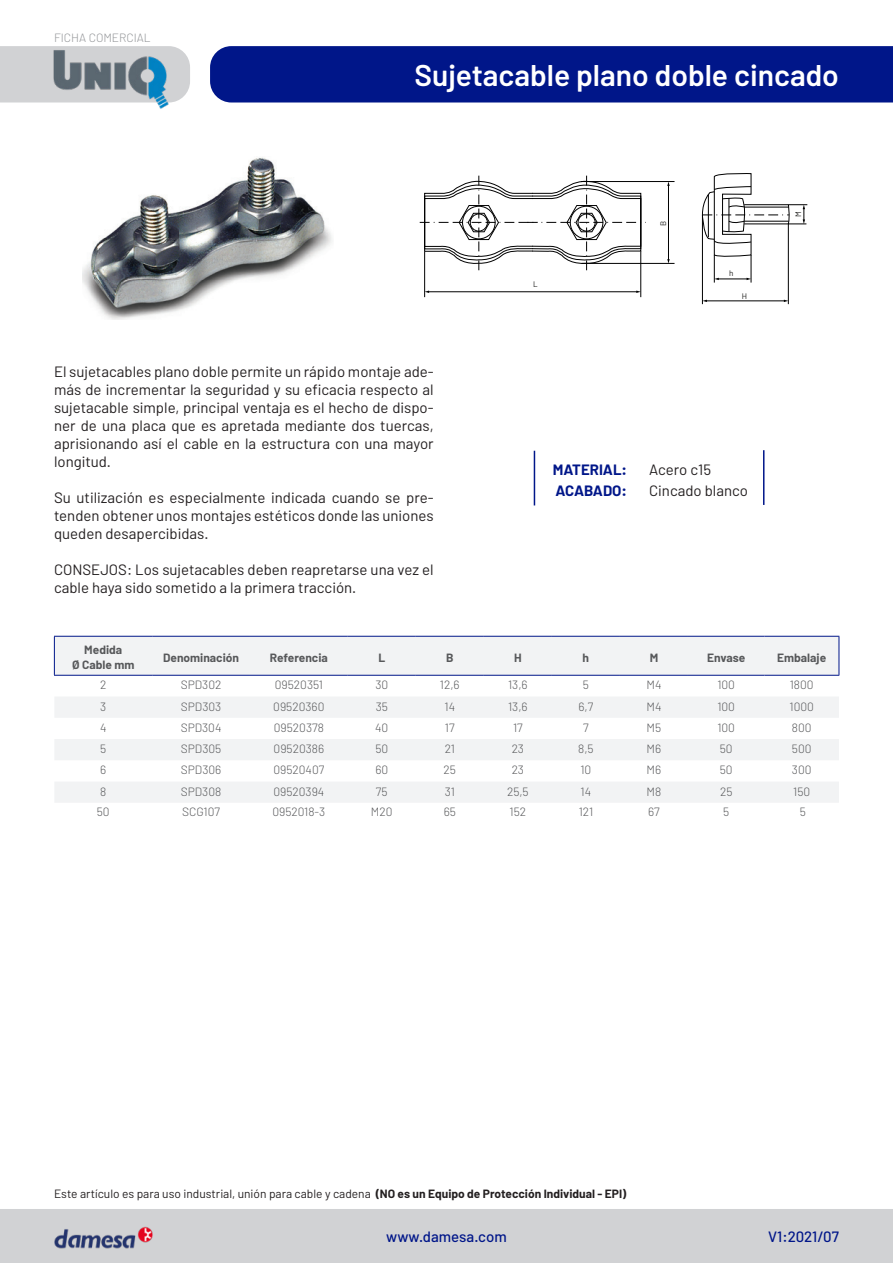
<style>
.page{position:relative;width:893px;height:1263px;background:#fff}
.page>*{position:absolute;margin:0;border:0;box-sizing:border-box;transform-origin:0 0}
.t1{font:600 30px "Barlow";color:#fff}
.t2{font:15px/18px "Barlow";color:#231f20;text-align:justify}
.t3{font:500 15px "Barlow";color:#001689}
.t4{font:700 15px "Barlow";color:#001689}
.t5{font:300 12px "Barlow";color:#57585a}
.t6{font:12px "Barlow";color:#231f20}
.t7{font:700 12px "Barlow";color:#57585a}
.t8{font:300 12px "Barlow";color:#939598}
.t9{font:8.1px "Barlow";color:#1d1d1b}
.s1{font-weight:700}
</style>
<div class="page">
<img style="left:83px;top:157px;width:249px;height:163px">
<svg style="left:420px;top:175px;width:226px;height:95px"></svg>
<hr style="left:424px;top:251px;width:1px;height:46px;background:#000">
<hr style="left:640px;top:251px;width:1px;height:46px;background:#000">
<hr style="left:428px;top:291px;width:209px;height:1px;background:#000">
<hr style="left:581px;top:181px;width:93px;height:1px;background:#000">
<hr style="left:581px;top:263px;width:93px;height:1px;background:#000">
<hr style="left:668px;top:185px;width:1px;height:75px;background:#000">
<svg style="left:667px;top:259px;width:3px;height:5px"></svg>
<hr style="left:702px;top:215px;width:1px;height:89px;background:#000">
<hr style="left:788px;top:224px;width:1px;height:80px;background:#000">
<hr style="left:706px;top:301px;width:79px;height:1px;background:#000">
<svg style="left:702px;top:173px;width:105px;height:110px"></svg>
<svg style="left:55px;top:637px;width:784px;height:165px;fill:#f2f3f4"></svg>
<hr style="left:54px;top:636px;width:98px;height:1px;background:#001689">
<hr style="left:54px;top:637px;width:1px;height:38px;background:#001689">
<hr style="left:152px;top:636px;width:98px;height:1px;background:#001689">
<hr style="left:250px;top:636px;width:98px;height:1px;background:#001689">
<hr style="left:348px;top:636px;width:68px;height:1px;background:#001689">
<hr style="left:416px;top:636px;width:68px;height:1px;background:#001689">
<hr style="left:484px;top:636px;width:68px;height:1px;background:#001689">
<hr style="left:552px;top:636px;width:68px;height:1px;background:#001689">
<hr style="left:620px;top:636px;width:68px;height:1px;background:#001689">
<hr style="left:688px;top:636px;width:76px;height:1px;background:#001689">
<hr style="left:764px;top:636px;width:75px;height:1px;background:#001689">
<hr style="left:839px;top:637px;width:1px;height:38px;background:#001689">
<hr style="left:54px;top:675px;width:98px;height:1px;background:#001689">
<hr style="left:152px;top:675px;width:98px;height:1px;background:#001689">
<hr style="left:250px;top:675px;width:98px;height:1px;background:#001689">
<hr style="left:348px;top:675px;width:68px;height:1px;background:#001689">
<hr style="left:416px;top:675px;width:68px;height:1px;background:#001689">
<hr style="left:484px;top:675px;width:68px;height:1px;background:#001689">
<hr style="left:552px;top:675px;width:68px;height:1px;background:#001689">
<hr style="left:620px;top:675px;width:68px;height:1px;background:#001689">
<hr style="left:688px;top:675px;width:76px;height:1px;background:#001689">
<hr style="left:764px;top:675px;width:75px;height:1px;background:#001689">
<div style="left:0;top:46px;width:190px;height:56px;background:#d1d2d4"></div>
<div style="left:0;top:1209px;width:893px;height:54px;background:#d1d2d4"></div>
<div style="left:210px;top:46px;width:683px;height:56px;background:#001689"></div>
<img style="left:54px;top:1224px;width:99px;height:27px">
<hr style="left:534px;top:451px;width:1px;height:54px;background:#001689">
<hr style="left:763px;top:450px;width:1px;height:55px;background:#001689">
<img style="left:43px;top:46px;width:128px;height:63px">
<p class="t8" style="left:54px;top:30px;width:98px">FICHA COMERCIAL</p>
<p class="t1" style="left:414px;top:57px;width:426px">Sujetacable plano doble cincado</p>
<p class="t9" style="left:533px;top:279px;width:6px">L</p>
<p class="t9" style="left:658px;top:226px;width:7px;rotate:-90deg">B</p>
<p class="t9" style="left:729px;top:268px;width:6px">h</p>
<p class="t9" style="left:742px;top:291px;width:7px">H</p>
<p class="t9" style="left:793px;top:217px;width:7px;rotate:-90deg">M</p>
<p class="t2" style="left:54px;top:362px;width:381px">El sujetacables plano doble permite un rápido montaje ade&shy;más de incrementar la seguridad y su eficacia respecto al sujetacable simple, principal ventaja es el hecho de dispo&shy;ner de una placa que es apretada mediante dos tuercas, aprisionando así el cable en la estructura con una mayor longitud.</p>
<p class="t2" style="left:54px;top:488px;width:381px">Su utilización es especialmente indicada cuando se pre&shy;tenden obtener unos montajes estéticos donde las uniones queden desapercibidas.</p>
<p class="t2" style="left:54px;top:560px;width:381px">CONSEJOS: Los sujetacables deben reapretarse una vez el cable haya sido sometido a la primera tracción.</p>
<p class="t4" style="left:553px;top:460px;width:76px">MATERIAL:</p>
<p class="t4" style="left:556px;top:481px;width:73px">ACABADO:</p>
<p class="t2" style="left:649px;top:460px;width:63px">Acero c15</p>
<p class="t2" style="left:649px;top:481px;width:100px">Cincado blanco</p>
<p class="t7" style="left:84px;top:642px;width:39px">Medida</p>
<p class="t7" style="left:72px;top:657px;width:64px">Ø Cable mm</p>
<p class="t7" style="left:163px;top:650px;width:78px">Denominación</p>
<p class="t7" style="left:270px;top:650px;width:60px">Referencia</p>
<p class="t7" style="left:378px;top:650px;width:8px">L</p>
<p class="t7" style="left:446px;top:650px;width:9px">B</p>
<p class="t7" style="left:514px;top:650px;width:9px">H</p>
<p class="t7" style="left:583px;top:650px;width:8px">h</p>
<p class="t7" style="left:650px;top:650px;width:10px">M</p>
<p class="t7" style="left:707px;top:650px;width:40px">Envase</p>
<p class="t7" style="left:777px;top:650px;width:50px">Embalaje</p>
<p class="t5" style="left:100px;top:677px;width:8px">2</p>
<p class="t5" style="left:181px;top:677px;width:42px">SPD302</p>
<p class="t5" style="left:275px;top:677px;width:50px">09520351</p>
<p class="t5" style="left:375px;top:677px;width:14px">30</p>
<p class="t5" style="left:440px;top:677px;width:21px">12,6</p>
<p class="t5" style="left:508px;top:677px;width:21px">13,6</p>
<p class="t5" style="left:583px;top:677px;width:8px">5</p>
<p class="t5" style="left:646px;top:677px;width:16px">M4</p>
<p class="t5" style="left:717px;top:677px;width:19px">100</p>
<p class="t5" style="left:790px;top:677px;width:25px">1800</p>
<p class="t5" style="left:100px;top:699px;width:8px">3</p>
<p class="t5" style="left:181px;top:699px;width:42px">SPD303</p>
<p class="t5" style="left:273px;top:699px;width:53px">09520360</p>
<p class="t5" style="left:376px;top:699px;width:14px">35</p>
<p class="t5" style="left:445px;top:699px;width:12px">14</p>
<p class="t5" style="left:508px;top:699px;width:21px">13,6</p>
<p class="t5" style="left:578px;top:699px;width:16px">6,7</p>
<p class="t5" style="left:646px;top:699px;width:16px">M4</p>
<p class="t5" style="left:717px;top:699px;width:19px">100</p>
<p class="t5" style="left:789px;top:699px;width:26px">1000</p>
<p class="t5" style="left:100px;top:720px;width:8px">4</p>
<p class="t5" style="left:181px;top:720px;width:42px">SPD304</p>
<p class="t5" style="left:274px;top:720px;width:52px">09520378</p>
<p class="t5" style="left:375px;top:720px;width:15px">40</p>
<p class="t5" style="left:445px;top:720px;width:11px">17</p>
<p class="t5" style="left:513px;top:720px;width:11px">17</p>
<p class="t5" style="left:583px;top:720px;width:7px">7</p>
<p class="t5" style="left:647px;top:720px;width:16px">M5</p>
<p class="t5" style="left:717px;top:720px;width:19px">100</p>
<p class="t5" style="left:792px;top:720px;width:21px">800</p>
<p class="t5" style="left:100px;top:741px;width:8px">5</p>
<p class="t5" style="left:181px;top:741px;width:42px">SPD305</p>
<p class="t5" style="left:274px;top:741px;width:52px">09520386</p>
<p class="t5" style="left:375px;top:741px;width:14px">50</p>
<p class="t5" style="left:445px;top:741px;width:12px">21</p>
<p class="t5" style="left:512px;top:741px;width:14px">23</p>
<p class="t5" style="left:578px;top:741px;width:17px">8,5</p>
<p class="t5" style="left:647px;top:741px;width:16px">M6</p>
<p class="t5" style="left:720px;top:741px;width:14px">50</p>
<p class="t5" style="left:792px;top:741px;width:21px">500</p>
<p class="t5" style="left:100px;top:763px;width:8px">6</p>
<p class="t5" style="left:181px;top:763px;width:42px">SPD306</p>
<p class="t5" style="left:273px;top:763px;width:52px">09520407</p>
<p class="t5" style="left:375px;top:763px;width:14px">60</p>
<p class="t5" style="left:444px;top:763px;width:14px">25</p>
<p class="t5" style="left:512px;top:763px;width:14px">23</p>
<p class="t5" style="left:580px;top:763px;width:12px">10</p>
<p class="t5" style="left:647px;top:763px;width:16px">M6</p>
<p class="t5" style="left:720px;top:763px;width:14px">50</p>
<p class="t5" style="left:792px;top:763px;width:21px">300</p>
<p class="t5" style="left:100px;top:784px;width:8px">8</p>
<p class="t5" style="left:181px;top:784px;width:42px">SPD308</p>
<p class="t5" style="left:273px;top:784px;width:52px">09520394</p>
<p class="t5" style="left:376px;top:784px;width:13px">75</p>
<p class="t5" style="left:445px;top:784px;width:12px">31</p>
<p class="t5" style="left:507px;top:784px;width:23px">25,5</p>
<p class="t5" style="left:581px;top:784px;width:12px">14</p>
<p class="t5" style="left:647px;top:784px;width:16px">M8</p>
<p class="t5" style="left:720px;top:784px;width:14px">25</p>
<p class="t5" style="left:793px;top:784px;width:19px">150</p>
<p class="t5" style="left:97px;top:805px;width:14px">50</p>
<p class="t5" style="left:182px;top:805px;width:40px">SCG107</p>
<p class="t5" style="left:272px;top:805px;width:54px">0952018-3</p>
<p class="t5" style="left:371px;top:805px;width:23px">M20</p>
<p class="t5" style="left:444px;top:805px;width:14px">65</p>
<p class="t5" style="left:510px;top:805px;width:18px">152</p>
<p class="t5" style="left:579px;top:805px;width:16px">121</p>
<p class="t5" style="left:648px;top:805px;width:13px">67</p>
<p class="t5" style="left:723px;top:805px;width:8px">5</p>
<p class="t5" style="left:800px;top:805px;width:8px">5</p>
<p class="t6" style="left:54px;top:1186px;width:574px">Este artículo es para uso industrial, unión para cable y cadena <span class="s1">(NO es un Equipo de Protección Individual - EPI)</span></p>
<p class="t3" style="left:386px;top:1228px;width:122px">www.damesa.com</p>
<p class="t3" style="left:768px;top:1228px;width:72px">V1:2021/07</p>
</div>
